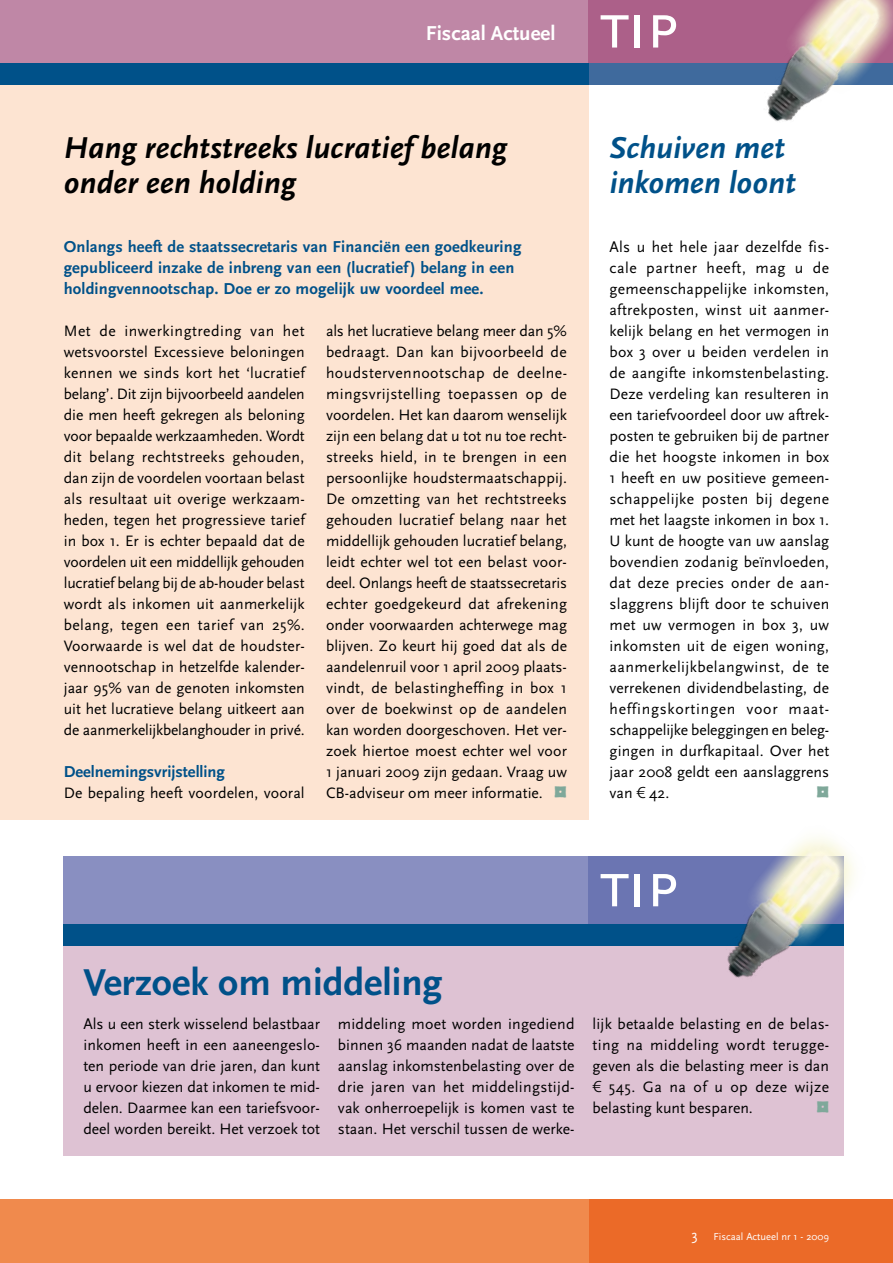
<style>
.page{position:relative;width:893px;height:1263px;background:#fff}
.page>*{position:absolute;margin:0;border:0;box-sizing:border-box;transform-origin:0 0}
.t1{font:67.5px "Scala Sans Caps";letter-spacing:-.04em;color:#fff}
.t2{font:700 39px "Scala Sans";color:#005189}
.t3{font:italic 700 31.5px/34.5px "Scala Sans";color:#000}
.t4{font:italic 700 31.5px/34.5px "Scala Sans";color:#005189}
.t5{font:22.5px "Kosmik Glyphs";color:#7fa89a}
.t6{font:700 21px "Scala Sans";color:#fff}
.t7{font:700 16.5px/21px "Scala Sans";letter-spacing:.01em;color:#005189}
.t8{font:15.75px/21px "Scala Sans";color:#000;text-align:justify}
.t9{font:10.5px "Scala Sans";color:#fff}
.s1{font-family:"Kosmik Glyphs";font-size:22.5px;color:#7fa89a}
.s2{font-family:"Linotype Euro Font Ato F"}
.s3{font-size:15px}
</style>
<div class="page">
<div style="left:0;top:84px;width:588px;height:735px;background:#fde4d2"></div>
<div style="left:588px;top:1199px;width:305px;height:64px;background:#eb6a28"></div>
<div style="left:0;top:1199px;width:588px;height:64px;background:#f08a4d"></div>
<div style="left:0;top:0;width:893px;height:64px;background:#bf87a6"></div>
<div style="left:588px;top:0;width:305px;height:64px;background:#ac6089"></div>
<div style="left:588px;top:64px;width:305px;height:21px;background:#3f6a9d"></div>
<div style="left:0;top:64px;width:588px;height:21px;background:#005189"></div>
<div style="left:64px;top:861px;width:780px;height:294px;background:#dec2d3"></div>
<div style="left:64px;top:857px;width:780px;height:67px;background:#898fc1"></div>
<div style="left:588px;top:857px;width:256px;height:67px;background:#6b75b2"></div>
<div style="left:64px;top:924px;width:780px;height:21px;background:#005189"></div>
<img style="left:668px;top:837px;width:186px;height:141px">
<img style="left:708px;top:0;width:185px;height:121px">
<h3 class="t6" style="left:426px;top:22px;width:131px">Fiscaal Actueel</h3>
<h1 class="t1" style="left:599px;top:-11px;width:81px">tip</h1>
<h3 class="t3" style="left:64px;top:132px;width:445px">Hang rechtstreeks lucratief belang onder een holding</h3>
<p class="t7" style="left:64px;top:237px;width:459px">Onlangs heeft de staatssecretaris van Financiën een goedkeuring gepubliceerd inzake de inbreng van een (lucratief ) belang in een holdingvennootschap. Doe er zo mogelijk uw voordeel mee.</p>
<p class="t8" style="left:64px;top:321px;width:243px">Met de inwerkingtreding van het wetsvoorstel Excessieve beloningen kennen we sinds kort het ‘lucratief belang’. Dit zijn bijvoorbeeld aandelen die men heeft gekregen als beloning voor bepaalde werkzaamheden. Wordt dit belang rechtstreeks gehouden, dan zijn de voordelen voortaan belast als resultaat uit overige werkzaam&shy;heden, tegen het progressieve tarief in box 1. Er is echter bepaald dat de voordelen uit een middellijk gehouden lucratief belang bij de ab-houder belast wordt als inkomen uit aanmerkelijk belang, tegen een tarief van 25%.<br>Voorwaarde is wel dat de houdster&shy;vennootschap in hetzelfde kalender&shy;jaar 95% van de genoten inkomsten uit het lucratieve belang uitkeert aan de aanmerkelijkbelanghouder in privé.</p>
<p class="t7" style="left:64px;top:762px;width:163px">Deelnemingsvrijstelling</p>
<p class="t8" style="left:64px;top:783px;width:242px">De bepaling heeft voordelen, vooral</p>
<p class="t8" style="left:326px;top:321px;width:243px">als het lucratieve belang meer dan 5% bedraagt. Dan kan bijvoorbeeld de houdstervennootschap de deelne&shy;mingsvrijstelling toepassen op de voordelen. Het kan daarom wenselijk zijn een belang dat u tot nu toe recht&shy;streeks hield, in te brengen in een persoonlijke houdstermaatschappij.<br>De omzetting van het rechtstreeks gehouden lucratief belang naar het middellijk gehouden lucratief belang, leidt echter wel tot een belast voor&shy;deel. Onlangs heeft de staatssecretaris echter goedgekeurd dat afrekening onder voorwaarden achterwege mag blijven. Zo keurt hij goed dat als de aandelenruil voor 1 april 2009 plaats&shy;vindt, de belastingheffing in box 1 over de boekwinst op de aandelen kan worden doorgeschoven. Het ver&shy;zoek hiertoe moest echter wel voor 1 januari 2009 zijn gedaan. Vraag uw CB-adviseur om meer informatie. <span class="s1">0</span></p>
<h3 class="t4" style="left:609px;top:132px;width:188px">Schuiven met inkomen loont</h3>
<p class="t8" style="left:609px;top:237px;width:221px">Als u het hele jaar dezelfde fis&shy;cale partner heeft, mag u de gemeenschappelijke inkomsten, aftrekposten, winst uit aanmer&shy;kelijk belang en het vermogen in box 3 over u beiden verdelen in de aangifte inkomstenbelasting.<br>Deze verdeling kan resulteren in een tariefvoordeel door uw aftrek&shy;posten te gebruiken bij de partner die het hoogste inkomen in box 1 heeft en uw positieve gemeen&shy;schappelijke posten bij degene met het laagste inkomen in box 1.<br>U kunt de hoogte van uw aanslag bovendien zodanig beïnvloeden, dat deze precies onder de aan&shy;slaggrens blijft door te schuiven met uw vermogen in box 3, uw inkomsten uit de eigen woning, aanmerkelijkbelangwinst, de te verrekenen dividendbelasting, de heffingskortingen voor maat&shy;schappelijke beleggingen en beleg&shy;gingen in durfkapitaal. Over het jaar 2008 geldt een aanslaggrens van <span class="s2">1</span> 42.</p>
<h3 class="t5" style="left:816px;top:780px;width:14px">0</h3>
<h1 class="t1" style="left:599px;top:848px;width:81px">tip</h1>
<h2 class="t2" style="left:83px;top:961px;width:360px">Verzoek om middeling</h2>
<p class="t8" style="left:83px;top:1014px;width:238px">Als u een sterk wisselend belastbaar inkomen heeft in een aaneengeslo&shy;ten periode van drie jaren, dan kunt u ervoor kiezen dat inkomen te mid&shy;delen. Daarmee kan een tariefsvoor&shy;deel worden bereikt. Het verzoek tot</p>
<p class="t8" style="left:338px;top:1014px;width:238px">middeling moet worden ingediend binnen 36 maanden nadat de laatste aanslag inkomstenbelasting over de drie jaren van het middelingstijd&shy;vak onherroepelijk is komen vast te staan. Het verschil tussen de werke-</p>
<p class="t8" style="left:593px;top:1014px;width:238px">lijk betaalde belasting en de belas&shy;ting na middeling wordt terugge&shy;geven als die belasting meer is dan <span class="s2">1</span> 545. Ga na of u op deze wijze belasting kunt besparen.</p>
<h3 class="t5" style="left:816px;top:1095px;width:14px">0</h3>
<p class="t9" style="left:691px;top:1231px;width:139px"><span class="s3">3</span> Fiscaal Actueel nr 1 - 2009</p>
</div>
